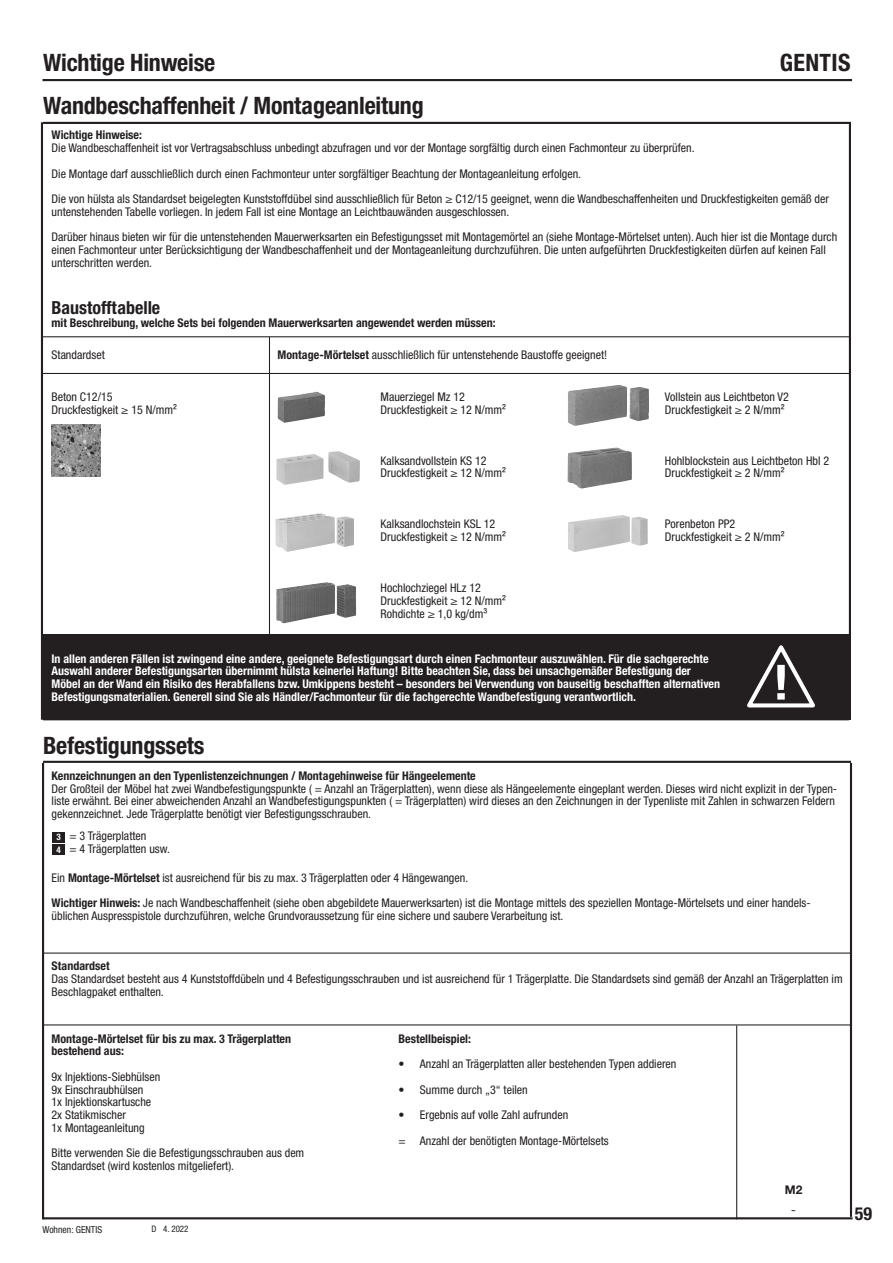
<style>
.page{position:relative;width:893px;height:1263px;background:#fff}
.page>*{position:absolute;margin:0;border:0;box-sizing:border-box;transform-origin:0 0}
.t1{font:700 condensed 24px "Helvetica Neue LTW1 G";letter-spacing:-.01em;color:#231f20}
.t2{font:700 condensed 18px "Helvetica Neue LTW1 G";color:#231f20}
.t3{font:condensed 12px/12.8px "Helvetica Neue LTW1 G";color:#231f20}
.t4{font:700 condensed 12px/12.8px "Helvetica Neue LTW1 G";color:#fff}
.t5{font:700 condensed 12px/12.8px "Helvetica Neue LTW1 G";color:#231f20}
.t6{font:700 12px "Helvetica Neue LTW1 G";color:#231f20}
.t7{font:12px "Helvetica Neue LTW1 G";color:#231f20}
.t8{font:condensed 9.75px "Helvetica Neue LTW1 G";color:#231f20}
.t9{font:condensed 9px "Helvetica Neue LTW1 G";color:#231f20}
.t10{font:700 condensed 9px "Helvetica Neue LTW1 G";color:#fff}
.s1{font-weight:700}
</style>
<div class="page">
<hr style="left:43px;top:1217px;width:810px;height:2px;background:#231f20">
<div style="left:43px;top:635px;width:808px;height:85px;background:#231f20"></div>
<img style="left:276px;top:451px;width:84px;height:34px">
<img style="left:275px;top:513px;width:79px;height:39px">
<img style="left:276px;top:582px;width:80px;height:41px">
<hr style="left:43px;top:122px;width:808px;height:2px;background:#231f20">
<hr style="left:43px;top:1024px;width:808px;height:1px;background:#231f20">
<hr style="left:41px;top:122px;width:2px;height:598px;background:#231f20">
<hr style="left:849px;top:124px;width:2px;height:596px;background:#231f20">
<hr style="left:736px;top:1025px;width:1px;height:194px;background:#231f20">
<hr style="left:850px;top:763px;width:2px;height:454px;background:#231f20">
<hr style="left:42px;top:763px;width:2px;height:456px;background:#231f20">
<hr style="left:43px;top:952px;width:808px;height:2px;background:#231f20">
<div style="left:52px;top:832px;width:13px;height:10px;background:#231f20"></div>
<div style="left:52px;top:845px;width:13px;height:10px;background:#231f20"></div>
<hr style="left:43px;top:761px;width:808px;height:2px;background:#231f20">
<hr style="left:43px;top:336px;width:808px;height:1px;background:#231f20">
<hr style="left:43px;top:634px;width:808px;height:1px;background:#231f20">
<hr style="left:269px;top:337px;width:1px;height:297px;background:#231f20">
<hr style="left:43px;top:373px;width:808px;height:1px;background:#231f20">
<img style="left:568px;top:515px;width:80px;height:37px">
<img style="left:568px;top:447px;width:64px;height:42px">
<img style="left:52px;top:424px;width:49px;height:53px">
<img style="left:568px;top:385px;width:81px;height:41px">
<img style="left:278px;top:392px;width:47px;height:31px">
<svg style="left:747px;top:645px;width:68px;height:63px"></svg>
<hr style="left:43px;top:79px;width:809px;height:2px;background:#231f20">
<p class="t1" style="left:43px;top:48px;width:174px">Wichtige Hinweise</p>
<h1 class="t1" style="left:780px;top:48px;width:72px">GENTIS</h1>
<p class="t1" style="left:43px;top:91px;width:382px">Wandbeschaffenheit / Montageanleitung</p>
<p class="t5" style="left:52px;top:129px;width:92px">Wichtige Hinweise:</p>
<p class="t3" style="left:52px;top:142px;width:645px">Die Wandbeschaffenheit ist vor Vertragsabschluss unbedingt abzufragen und vor der Montage sorgfältig durch einen Fachmonteur zu überprüfen.</p>
<p class="t3" style="left:52px;top:167px;width:531px">Die Montage darf ausschließlich durch einen Fachmonteur unter sorgfältiger Beachtung der Montageanleitung erfolgen.</p>
<p class="t3" style="left:52px;top:193px;width:779px">Die von hülsta als Standardset beigelegten Kunststoffdübel sind ausschließlich für Beton ≥ C12/15 geeignet, wenn die Wandbeschaffenheiten und Druckfestigkeiten gemäß der untenstehenden Tabelle vorliegen. In jedem Fall ist eine Montage an Leichtbauwänden ausgeschlossen.</p>
<p class="t3" style="left:52px;top:231px;width:787px">Darüber hinaus bieten wir für die untenstehenden Mauerwerksarten ein Befestigungsset mit Montagemörtel an (siehe Montage-Mörtelset unten). Auch hier ist die Montage durch einen Fachmonteur unter Berücksichtigung der Wandbeschaffenheit und der Montageanleitung durchzuführen. Die unten aufgeführten Druckfestigkeiten dürfen auf keinen Fall unterschritten werden.</p>
<p class="t2" style="left:52px;top:297px;width:110px">Baustofftabelle</p>
<p class="t5" style="left:52px;top:316px;width:446px">mit Beschreibung, welche Sets bei folgenden Mauerwerksarten angewendet werden müssen:</p>
<p class="t3" style="left:52px;top:349px;width:55px">Standardset</p>
<p class="t3" style="left:277px;top:349px;width:331px"><span class="s1">Montage-Mörtelset</span> ausschließlich für untenstehende Baustoffe geeignet!</p>
<p class="t3" style="left:52px;top:390px;width:63px">Beton C12/15</p>
<p class="t3" style="left:52px;top:403px;width:127px">Druckfestigkeit ≥ 15 N/mm²</p>
<p class="t3" style="left:381px;top:390px;width:86px">Mauerziegel Mz 12</p>
<p class="t3" style="left:381px;top:403px;width:127px">Druckfestigkeit ≥ 12 N/mm²</p>
<p class="t3" style="left:381px;top:454px;width:108px">Kalksandvollstein KS 12</p>
<p class="t3" style="left:381px;top:467px;width:127px">Druckfestigkeit ≥ 12 N/mm²</p>
<p class="t3" style="left:381px;top:518px;width:116px">Kalksandlochstein KSL 12</p>
<p class="t3" style="left:381px;top:531px;width:127px">Druckfestigkeit ≥ 12 N/mm²</p>
<p class="t3" style="left:381px;top:582px;width:102px">Hochlochziegel HLz 12</p>
<p class="t3" style="left:381px;top:594px;width:127px">Druckfestigkeit ≥ 12 N/mm²</p>
<p class="t3" style="left:381px;top:607px;width:108px">Rohdichte ≥ 1,0 kg/dm³</p>
<p class="t3" style="left:665px;top:390px;width:125px">Vollstein aus Leichtbeton V2</p>
<p class="t3" style="left:665px;top:403px;width:121px">Druckfestigkeit ≥ 2 N/mm²</p>
<p class="t3" style="left:665px;top:454px;width:166px">Hohlblockstein aus Leichtbeton Hbl 2</p>
<p class="t3" style="left:665px;top:467px;width:121px">Druckfestigkeit ≥ 2 N/mm²</p>
<p class="t3" style="left:665px;top:518px;width:72px">Porenbeton PP2</p>
<p class="t3" style="left:665px;top:531px;width:121px">Druckfestigkeit ≥ 2 N/mm²</p>
<p class="t4" style="left:52px;top:652px;width:670px">In allen anderen Fällen ist zwingend eine andere, geeignete Befestigungsart durch einen Fachmonteur auszuwählen. Für die sachgerechte Auswahl anderer Befestigungsarten übernimmt hülsta keinerlei Haftung! Bitte beachten Sie, dass bei unsachgemäßer Befestigung der Möbel an der Wand ein Risiko des Herabfallens bzw. Umkippens besteht – besonders bei Verwendung von bauseitig beschafften alternativen Befestigungsmaterialien. Generell sind Sie als Händler/Fachmonteur für die fachgerechte Wandbefestigung verantwortlich.</p>
<p class="t1" style="left:43px;top:731px;width:163px">Befestigungssets</p>
<p class="t5" style="left:52px;top:769px;width:426px">Kennzeichnungen an den Typenlistenzeichnungen / Montagehinweise für Hängeelemente</p>
<p class="t3" style="left:52px;top:782px;width:787px">Der Großteil der Möbel hat zwei Wandbefestigungspunkte ( = Anzahl an Trägerplatten), wenn diese als Hängeelemente eingeplant werden. Dieses wird nicht explizit in der Typen&shy;liste erwähnt. Bei einer abweichenden Anzahl an Wandbefestigungspunkten ( = Trägerplatten) wird dieses an den Zeichnungen in der Typenliste mit Zahlen in schwarzen Feldern gekennzeichnet. Jede Trägerplatte benötigt vier Befestigungsschrauben.</p>
<p class="t10" style="left:57px;top:832px;width:6px">3</p>
<p class="t10" style="left:57px;top:844px;width:6px">4</p>
<p class="t3" style="left:70px;top:830px;width:78px">= 3 Trägerplatten</p>
<p class="t3" style="left:70px;top:843px;width:102px">= 4 Trägerplatten usw.</p>
<p class="t3" style="left:52px;top:871px;width:418px">Ein <span class="s1">Montage-Mörtelset</span> ist ausreichend für bis zu max. 3 Trägerplatten oder 4 Hängewangen.</p>
<p class="t3" style="left:52px;top:897px;width:761px"><span class="s1">Wichtiger Hinweis:</span> Je nach Wandbeschaffenheit (siehe oben abgebildete Mauerwerksarten) ist die Montage mittels des speziellen Montage-Mörtelsets und einer handels&shy;üblichen Auspresspistole durchzuführen, welche Grundvoraussetzung für eine sichere und saubere Verarbeitung ist.</p>
<p class="t5" style="left:52px;top:960px;width:59px">Standardset</p>
<p class="t3" style="left:52px;top:972px;width:793px">Das Standardset besteht aus 4 Kunststoffdübeln und 4 Befestigungsschrauben und ist ausreichend für 1 Trägerplatte. Die Standardsets sind gemäß der Anzahl an Trägerplatten im<br>Beschlagpaket enthalten.</p>
<p class="t5" style="left:52px;top:1032px;width:241px">Montage-Mörtelset für bis zu max. 3 Trägerplatten bestehend aus:</p>
<p class="t3" style="left:52px;top:1070px;width:110px">9x Injektions-Siebhülsen</p>
<p class="t3" style="left:52px;top:1083px;width:93px">9x Einschraubhülsen</p>
<p class="t3" style="left:52px;top:1096px;width:101px">1x Injektionskartusche</p>
<p class="t3" style="left:52px;top:1108px;width:76px">2x Statikmischer</p>
<p class="t3" style="left:52px;top:1121px;width:95px">1x Montageanleitung</p>
<p class="t3" style="left:52px;top:1147px;width:254px">Bitte verwenden Sie die Befestigungsschrauben aus dem<br>Standardset (wird kostenlos mitgeliefert).</p>
<p class="t8" style="left:43px;top:1223px;width:61px">Wohnen: GENTIS</p>
<p class="t9" style="left:152px;top:1224px;width:39px">D 4. 2022</p>
<p class="t5" style="left:399px;top:1032px;width:74px">Bestellbeispiel:</p>
<p class="t3" style="left:399px;top:1057px;width:279px">• Anzahl an Trägerplatten aller bestehenden Typen addieren</p>
<p class="t3" style="left:399px;top:1083px;width:131px">• Summe durch „3“ teilen</p>
<p class="t3" style="left:399px;top:1108px;width:171px">• Ergebnis auf volle Zahl aufrunden</p>
<p class="t3" style="left:399px;top:1134px;width:212px">= Anzahl der benötigten Montage-Mörtelsets</p>
<p class="t6" style="left:785px;top:1182px;width:19px">M2</p>
<p class="t7" style="left:791px;top:1202px;width:6px">-</p>
<h2 class="t2" style="left:855px;top:1202px;width:19px">59</h2>
</div>
